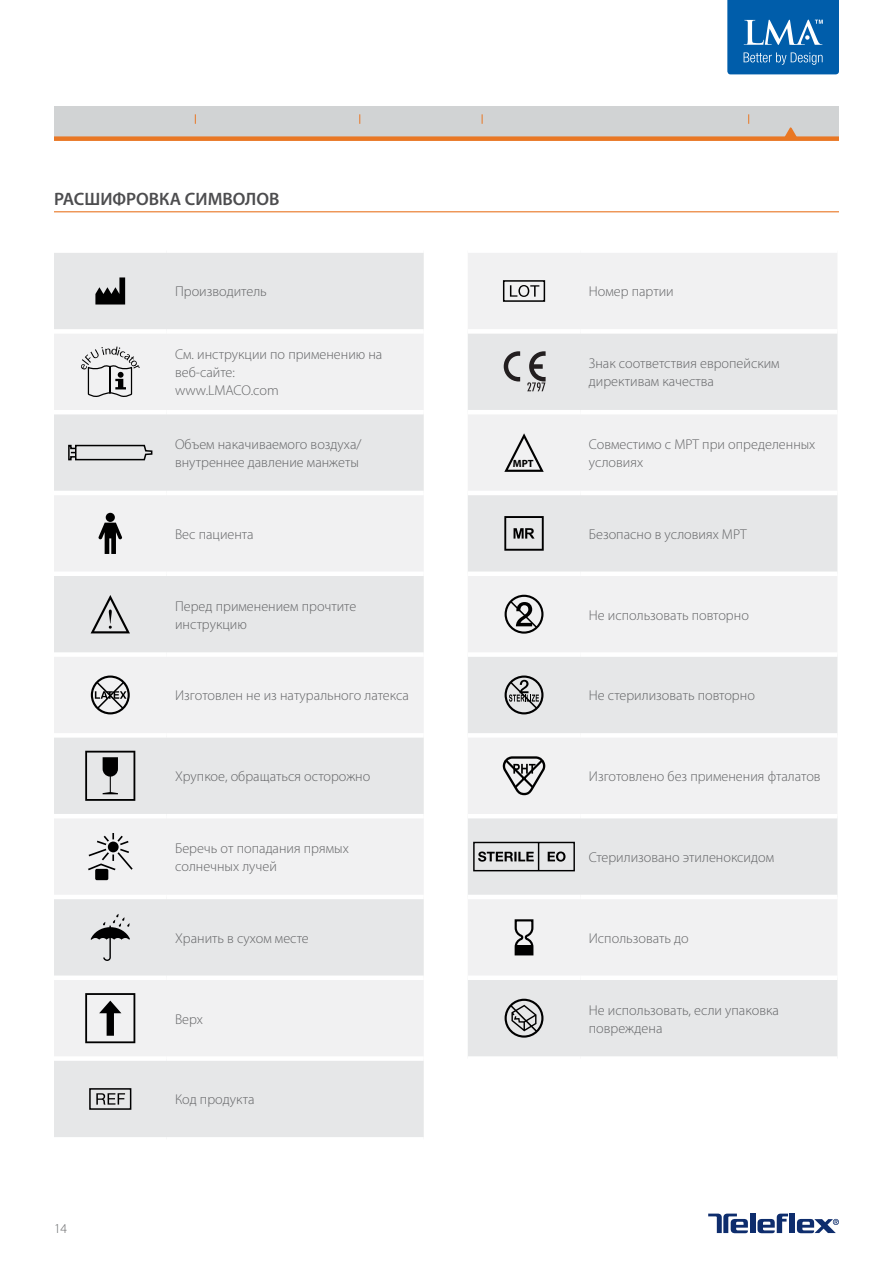
<style>
.page{position:relative;width:893px;height:1263px;background:#fff}
.page>*{position:absolute;margin:0;border:0;box-sizing:border-box;transform-origin:0 0}
.t1{font:600 18px "Myriad Pro";color:#4d4d4f}
.t2{font:300 14.25px/18px "Myriad Pro";color:#636466}
.t3{font:300 13.5px "Myriad Pro";color:#636466}
.t4{font:700 10.5px "Myriad Pro";color:#000}
</style>
<div class="page">
<div style="left:54px;top:106px;width:785px;height:32px;background:#d1d3d4"></div>
<svg style="left:785px;top:127px;width:11px;height:9px"></svg>
<div style="left:54px;top:136px;width:785px;height:5px;background:#e97724"></div>
<svg style="left:727px;top:0;width:112px;height:74px;background:#1a6db2"></svg>
<div style="left:789px;top:1213px;width:6px;height:20px;background:#0e2d6d"></div>
<svg style="left:757px;top:1213px;width:31px;height:20px"></svg>
<div style="left:750px;top:1213px;width:5px;height:20px;background:#0e2d6d"></div>
<svg style="left:797px;top:1219px;width:42px;height:14px"></svg>
<svg style="left:708px;top:1213px;width:40px;height:20px"></svg>
<div style="left:54px;top:253px;width:370px;height:884px;background:#e6e7e8"></div>
<svg style="left:54px;top:334px;width:370px;height:722px;fill:#f1f1f2"></svg>
<div style="left:54px;top:329px;width:113px;height:5px;background:#fff"></div>
<div style="left:167px;top:329px;width:257px;height:5px;background:#fff"></div>
<hr style="left:54px;top:410px;width:113px;height:4px;background:#fff">
<hr style="left:167px;top:410px;width:257px;height:4px;background:#fff">
<hr style="left:54px;top:491px;width:113px;height:4px;background:#fff">
<hr style="left:167px;top:491px;width:257px;height:4px;background:#fff">
<div style="left:54px;top:571px;width:113px;height:5px;background:#fff"></div>
<div style="left:167px;top:571px;width:257px;height:5px;background:#fff"></div>
<div style="left:54px;top:652px;width:113px;height:5px;background:#fff"></div>
<div style="left:167px;top:652px;width:257px;height:5px;background:#fff"></div>
<div style="left:54px;top:733px;width:113px;height:5px;background:#fff"></div>
<div style="left:167px;top:733px;width:257px;height:5px;background:#fff"></div>
<hr style="left:54px;top:814px;width:113px;height:4px;background:#fff">
<hr style="left:167px;top:814px;width:257px;height:4px;background:#fff">
<hr style="left:54px;top:895px;width:113px;height:4px;background:#fff">
<hr style="left:167px;top:895px;width:257px;height:4px;background:#fff">
<div style="left:54px;top:975px;width:113px;height:5px;background:#fff"></div>
<div style="left:167px;top:975px;width:257px;height:5px;background:#fff"></div>
<div style="left:54px;top:1056px;width:113px;height:5px;background:#fff"></div>
<div style="left:167px;top:1056px;width:257px;height:5px;background:#fff"></div>
<svg style="left:95px;top:277px;width:30px;height:27px"></svg>
<svg style="left:81px;top:347px;width:59px;height:53px"></svg>
<svg style="left:67px;top:444px;width:86px;height:17px"></svg>
<div style="left:106px;top:513px;width:9px;height:9px;background:#000;border-radius:50%"></div>
<svg style="left:99px;top:523px;width:23px;height:31px"></svg>
<svg style="left:91px;top:595px;width:39px;height:38px"></svg>
<svg style="left:91px;top:675px;width:39px;height:39px"></svg>
<svg style="left:85px;top:751px;width:50px;height:50px;background:#abacac"></svg>
<svg style="left:88px;top:833px;width:45px;height:47px"></svg>
<svg style="left:91px;top:914px;width:39px;height:47px;background:#b4b5b6"></svg>
<svg style="left:85px;top:993px;width:50px;height:50px"></svg>
<svg style="left:96px;top:1093px;width:29px;height:12px"></svg>
<div style="left:89px;top:1088px;width:42px;height:22px;border:2px solid #000"></div>
<div style="left:468px;top:253px;width:369px;height:76px;background:#f1f1f2"></div>
<svg style="left:468px;top:334px;width:369px;height:722px;fill:#e6e7e8"></svg>
<hr style="left:468px;top:410px;width:112px;height:4px;background:#fff">
<hr style="left:468px;top:491px;width:112px;height:4px;background:#fff">
<div style="left:468px;top:571px;width:112px;height:5px;background:#fff"></div>
<hr style="left:580px;top:410px;width:257px;height:4px;background:#fff">
<hr style="left:580px;top:491px;width:257px;height:4px;background:#fff">
<div style="left:580px;top:571px;width:257px;height:5px;background:#fff"></div>
<div style="left:468px;top:652px;width:112px;height:5px;background:#fff"></div>
<div style="left:580px;top:652px;width:257px;height:5px;background:#fff"></div>
<div style="left:468px;top:733px;width:112px;height:5px;background:#fff"></div>
<div style="left:580px;top:733px;width:257px;height:5px;background:#fff"></div>
<hr style="left:468px;top:814px;width:112px;height:4px;background:#fff">
<hr style="left:580px;top:814px;width:257px;height:4px;background:#fff">
<hr style="left:468px;top:895px;width:112px;height:4px;background:#fff">
<hr style="left:580px;top:895px;width:257px;height:4px;background:#fff">
<div style="left:468px;top:975px;width:112px;height:5px;background:#fff"></div>
<div style="left:580px;top:975px;width:257px;height:5px;background:#fff"></div>
<div style="left:503px;top:280px;width:42px;height:22px;border:2px solid #000"></div>
<svg style="left:510px;top:285px;width:29px;height:12px"></svg>
<svg style="left:504px;top:433px;width:40px;height:39px"></svg>
<svg style="left:504px;top:516px;width:40px;height:35px"></svg>
<svg style="left:505px;top:595px;width:38px;height:39px"></svg>
<svg style="left:505px;top:675px;width:38px;height:39px"></svg>
<svg style="left:503px;top:756px;width:42px;height:39px"></svg>
<svg style="left:472px;top:841px;width:104px;height:31px;background:#aeafaf"></svg>
<svg style="left:514px;top:918px;width:20px;height:38px"></svg>
<svg style="left:505px;top:999px;width:38px;height:39px"></svg>
<hr style="left:54px;top:211px;width:785px;height:1px;background:#e97724">
<svg style="left:504px;top:351px;width:16px;height:30px"></svg>
<svg style="left:527px;top:351px;width:19px;height:40px"></svg>
<p class="t1" style="left:54px;top:187px;width:227px">РАСШИФРОВКА СИМВОЛОВ</p>
<p class="t2" style="left:175px;top:283px;width:93px">Производитель</p>
<p class="t2" style="left:175px;top:346px;width:209px">См. инструкции по применению на веб-сайте:<br>www.LMACO.com</p>
<p class="t2" style="left:175px;top:435px;width:188px">Объем накачиваемого воздуха/ внутреннее давление манжеты</p>
<p class="t2" style="left:175px;top:525px;width:80px">Вес пациента</p>
<p class="t2" style="left:175px;top:597px;width:183px">Перед применением прочтите инструкцию</p>
<p class="t2" style="left:175px;top:687px;width:235px">Изготовлен не из натурального латекса</p>
<p class="t2" style="left:175px;top:768px;width:197px">Хрупкое, обращаться осторожно</p>
<p class="t2" style="left:175px;top:839px;width:175px">Беречь от попадания прямых солнечных лучей</p>
<p class="t2" style="left:175px;top:929px;width:135px">Хранить в сухом месте</p>
<p class="t2" style="left:175px;top:1010px;width:30px">Верх</p>
<p class="t3" style="left:54px;top:1221px;width:15px">14</p>
<p class="t2" style="left:175px;top:1091px;width:81px">Код продукта</p>
<p class="t4" style="left:513px;top:456px;width:22px">МРТ</p>
<p class="t2" style="left:589px;top:283px;width:86px">Номер партии</p>
<p class="t2" style="left:589px;top:355px;width:192px">Знак соответствия европейским директивам качества</p>
<p class="t2" style="left:589px;top:435px;width:228px">Совместимо с МРТ при определенных условиях</p>
<p class="t2" style="left:589px;top:525px;width:159px">Безопасно в условиях МРТ</p>
<p class="t2" style="left:589px;top:606px;width:162px">Не использовать повторно</p>
<p class="t2" style="left:589px;top:687px;width:168px">Не стерилизовать повторно</p>
<p class="t2" style="left:589px;top:768px;width:233px">Изготовлено без применения фталатов</p>
<p class="t2" style="left:589px;top:848px;width:187px">Стерилизовано этиленоксидом</p>
<p class="t2" style="left:589px;top:929px;width:101px">Использовать до</p>
<p class="t2" style="left:589px;top:1001px;width:192px">Не использовать, если упаковка повреждена</p>
</div>
